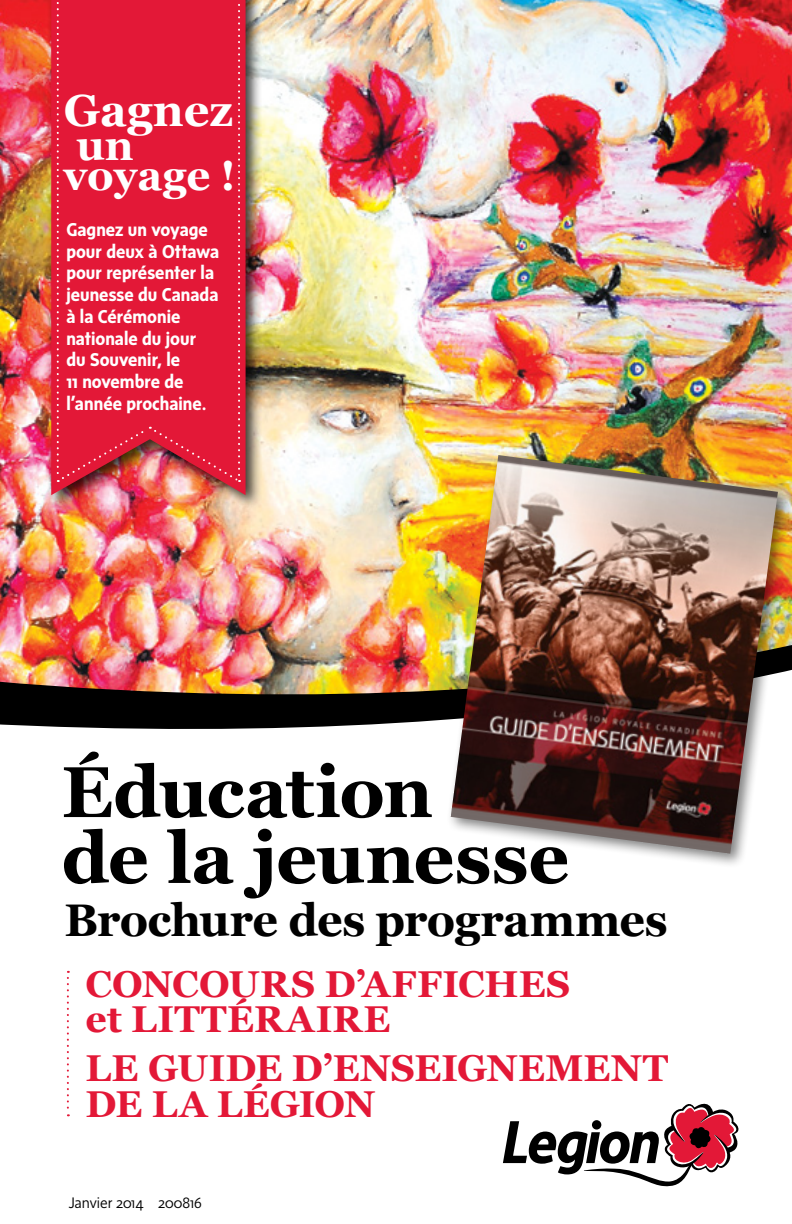
<style>
.page{position:relative;width:792px;height:1224px;background:#fff}
.page>*{position:absolute;margin:0;border:0;box-sizing:border-box;transform-origin:0 0}
.t1{font:700 71.8px/65.8px "Georgia";letter-spacing:-.01em;color:#000}
.t2{font:700 45.6px "Georgia";letter-spacing:-.015em;color:#000}
.t3{font:700 45px "Georgia";color:#fff}
.t4{font:700 42px "Georgia";color:#fff}
.t5{font:700 37.4px/35.4px "Georgia";color:#e31837}
.t6{font:700 19px/21.8px "Sense";color:#fff}
.t7{font:300 15.6px "Sense";color:#000}
</style>
<div class="page">
<svg style="left:503px;top:1103px;width:236px;height:84px"></svg>
<img style="left:0;top:0;width:792px;height:339px">
<img style="left:0;top:339px;width:792px;height:390px">
<div style="left:46px;top:0;width:216px;height:511px;background:#000;opacity:.75"></div>
<img style="left:51px;top:0;width:195px;height:495px">
<div style="left:57px;top:0;width:183px;height:482px;background:#e31837"></div>
<div style="left:446px;top:450px;width:346px;height:419px;background:#000;opacity:.5"></div>
<img style="left:451px;top:455px;width:327px;height:399px">
<svg style="left:67px;top:971px;width:2px;height:145px"></svg>
<h3 class="t3" style="left:64px;top:77px;width:171px">Gagnez</h3>
<h3 class="t4" style="left:76px;top:114px;width:59px">un</h3>
<h3 class="t4" style="left:63px;top:144px;width:174px">voyage !</h3>
<p class="t6" style="left:66px;top:218px;width:154px">Gagnez un voyage pour deux à Ottawa pour représenter la jeunesse du Canada à la Cérémonie nationale du jour du Souvenir, le<br>11 novembre de l’année prochaine.</p>
<h1 class="t1" style="left:61px;top:756px;width:509px">Éducation<br>de la jeunesse</h1>
<h2 class="t2" style="left:65px;top:886px;width:605px">Brochure des programmes</h2>
<h3 class="t5" style="left:86px;top:964px;width:486px">CONCOURS D’AFFICHES et LITTÉRAIRE</h3>
<h3 class="t5" style="left:86px;top:1049px;width:584px">LE GUIDE D’ENSEIGNEMENT<br>DE LA LÉGION</h3>
<p class="t7" style="left:69px;top:1194px;width:135px">Janvier 2014 200816</p>
</div>
